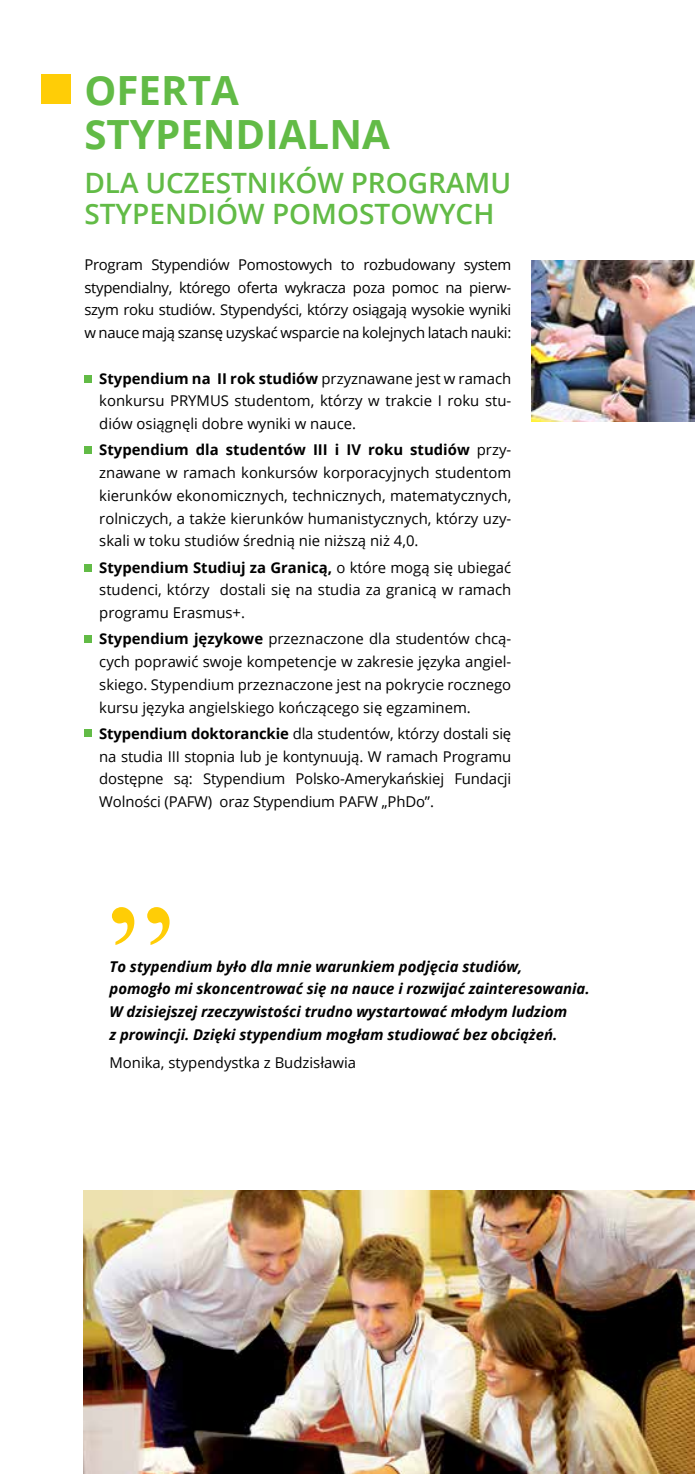
<style>
.page{position:relative;width:695px;height:1474px;background:#fff}
.page>*{position:absolute;margin:0;border:0;box-sizing:border-box;transform-origin:0 0}
.t1{font:150.5px "Times New Roman";color:#ffcd06}
.t2{font:700 40.25px/43.8px "Open Sans";color:#62bb46}
.t3{font:600 28px/31.5px "Open Sans";color:#62bb46}
.t4{font:14.88px/22.8px "Open Sans";color:#000;text-align:justify}
.t5{font:italic 700 14.88px/22.8px "Open Sans";color:#000}
.s1{font-weight:700}
</style>
<div class="page">
<img style="left:531px;top:261px;width:163px;height:161px">
<div style="left:41px;top:74px;width:30px;height:30px;background:#ffcd06"></div>
<div style="left:84px;top:376px;width:8px;height:7px;background:#62bb46"></div>
<div style="left:84px;top:446px;width:8px;height:8px;background:#62bb46"></div>
<div style="left:84px;top:564px;width:8px;height:7px;background:#62bb46"></div>
<div style="left:84px;top:635px;width:8px;height:8px;background:#62bb46"></div>
<div style="left:84px;top:729px;width:8px;height:8px;background:#62bb46"></div>
<img style="left:83px;top:1190px;width:611px;height:283px">
<h2 class="t2" style="left:84px;top:68px;width:307px">OFERTA<br>STYPENDIALNA</h2>
<h3 class="t3" style="left:84px;top:166px;width:428px">DLA UCZESTNIKÓW PROGRAMU<br>STYPENDIÓW POMOSTOWYCH</h3>
<p class="t4" style="left:84px;top:253px;width:428px">Program Stypendiów Pomostowych to rozbudowany system stypendialny, którego oferta wykracza poza pomoc na pierw&shy;szym roku studiów. Stypendyści, którzy osiągają wysokie wyniki w nauce mają szansę uzyskać wsparcie na kolejnych latach nauki:</p>
<p class="t4" style="left:99px;top:366px;width:413px;text-indent:-15px"><span class="s1">• Stypendium na II rok studiów</span> przyznawane jest w ramach konkursu PRYMUS studentom, którzy w trakcie I roku stu&shy;diów osiągnęli dobre wyniki w nauce.</p>
<p class="t4" style="left:99px;top:438px;width:413px;text-indent:-15px"><span class="s1">• Stypendium dla studentów III i IV roku studiów</span> przy&shy;znawane w ramach konkursów korporacyjnych studentom kierunków ekonomicznych, technicznych, matematycznych, rolniczych, a także kierunków humanistycznych, którzy uzy&shy;skali w toku studiów średnią nie niższą niż 4,0.</p>
<p class="t4" style="left:99px;top:555px;width:413px;text-indent:-15px"><span class="s1">• Stypendium Studiuj za Granicą,</span> o które mogą się ubiegać studenci, którzy dostali się na studia za granicą w ramach programu Erasmus+.</p>
<p class="t4" style="left:99px;top:627px;width:413px;text-indent:-15px"><span class="s1">• Stypendium językowe</span> przeznaczone dla studentów chcą&shy;cych poprawić swoje kompetencje w zakresie języka angiel&shy;skiego. Stypendium przeznaczone jest na pokrycie rocznego kursu języka angielskiego kończącego się egzaminem.</p>
<p class="t4" style="left:99px;top:721px;width:413px;text-indent:-15px"><span class="s1">• Stypendium doktoranckie</span> dla studentów, którzy dostali się na studia III stopnia lub je kontynuują. W ramach Programu dostępne są: Stypendium Polsko-Amerykańskiej Fundacji Wolności (PAFW) oraz Stypendium PAFW „PhDo”.</p>
<h1 class="t1" style="left:107px;top:770px;width:68px">„</h1>
<p class="t5" style="left:109px;top:954px;width:481px">To stypendium było dla mnie warunkiem podjęcia studiów,<br>pomogło mi skoncentrować się na nauce i rozwijać zainteresowania.<br>W dzisiejszej rzeczywistości trudno wystartować młodym ludziom<br>z prowincji. Dzięki stypendium mogłam studiować bez obciążeń.</p>
<p class="t4" style="left:109px;top:1050px;width:248px">Monika, stypendystka z Budzisławia</p>
</div>
